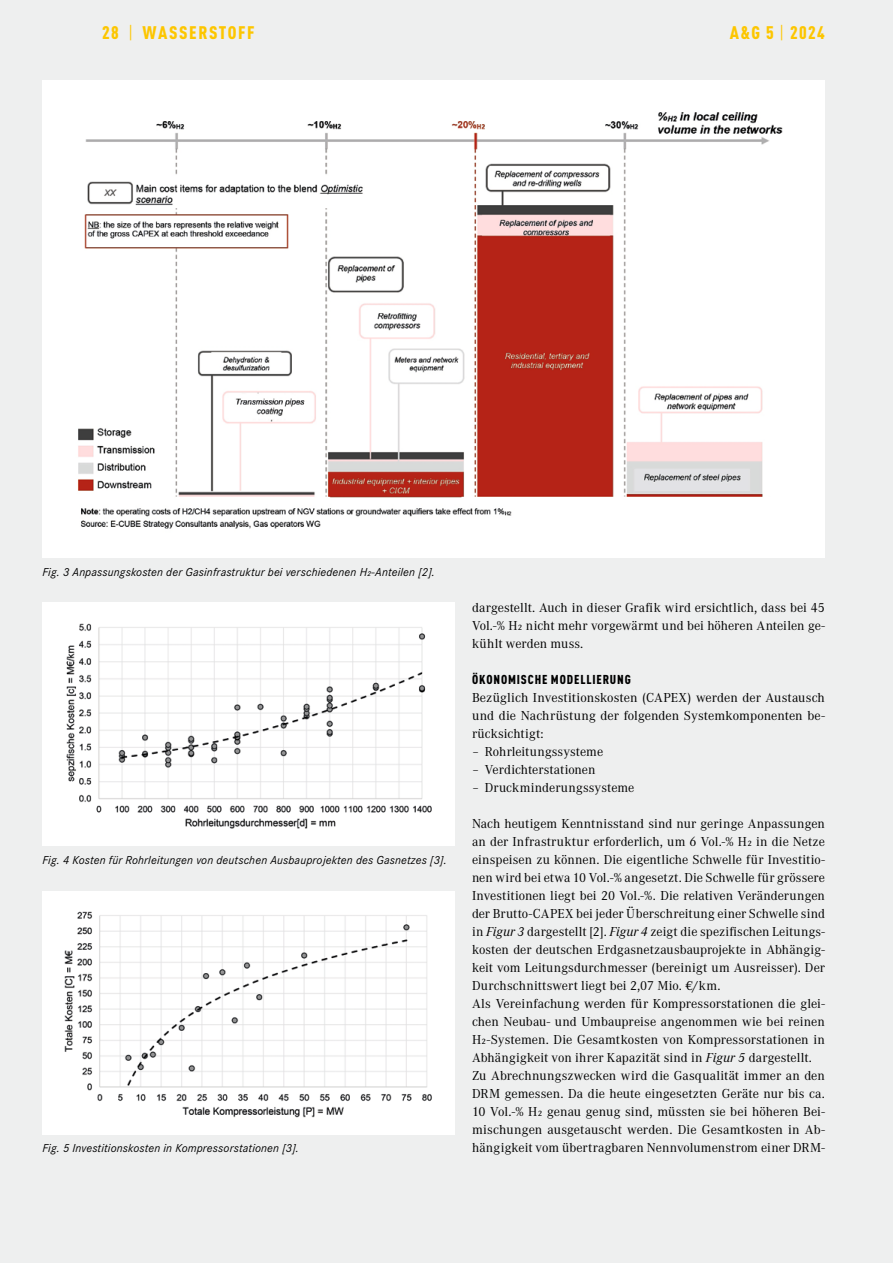
<style>
.page{position:relative;width:893px;height:1263px;background:#eeefef}
.page>*{position:absolute;margin:0;border:0;box-sizing:border-box;transform-origin:0 0}
.Rubriktitel_D_x01{font:900 condensed 18px "DINOT";letter-spacing:.09em;color:#fdc600}
.Ausgabe_x01{font:900 condensed 18px "DINOT";color:#fdc600}
.Fliesstext_D_x05{font:13.5px/18px "Corporate A";color:#000;text-align:justify}
.Untertitel_2_D_x07{font:900 condensed 12.75px "DINOT";letter-spacing:.07em;color:#000}
.Legende_x11{font:italic 12px "Corporate S";letter-spacing:.015em;color:#000}
.s1{font-weight:400}
.s2{font-style:italic}
</style>
<div class="page">
<div style="left:43px;top:81px;width:782px;height:477px;background:#fff"></div>
<img style="left:78px;top:112px;width:705px;height:417px">
<div style="left:43px;top:603px;width:412px;height:243px;background:#fff"></div>
<img style="left:66px;top:623px;width:366px;height:206px">
<div style="left:43px;top:891px;width:412px;height:243px;background:#fff"></div>
<img style="left:64px;top:911px;width:368px;height:207px">
<p class="Rubriktitel_D_x01" style="left:102px;top:22px;width:154px">28 <span class="s1">|</span> WASSERSTOFF</p>
<p class="Ausgabe_x01" style="left:730px;top:22px;width:97px">A&amp;G 5 <span class="s1">|</span> 2024</p>
<p class="Legende_x11" style="left:43px;top:563px;width:394px">Fig. 3 Anpassungskosten der Gasinfrastruktur bei verschiedenen H₂-Anteilen [2].</p>
<p class="Legende_x11" style="left:43px;top:851px;width:406px">Fig. 4 Kosten für Rohrleitungen von deutschen Ausbauprojekten des Gasnetzes [3].</p>
<p class="Legende_x11" style="left:43px;top:1139px;width:258px">Fig. 5 Investitionskosten in Kompressorstationen [3].</p>
<p class="Fliesstext_D_x05" style="left:472px;top:598px;width:354px">dargestellt. Auch in dieser Grafik wird ersichtlich, dass bei 45<br>Vol.-% H₂ nicht mehr vorgewärmt und bei höheren Anteilen ge&shy;kühlt werden muss.</p>
<p class="Untertitel_2_D_x07" style="left:472px;top:672px;width:160px">ÖKONOMISCHE MODELLIERUNG</p>
<p class="Fliesstext_D_x05" style="left:472px;top:688px;width:354px">Bezüglich Investitionskosten (CAPEX) werden der Austausch und die Nachrüstung der folgenden Systemkomponenten be&shy;rücksichtigt:</p>
<p class="Fliesstext_D_x05" style="left:472px;top:742px;width:133px">– Rohrleitungssysteme</p>
<p class="Fliesstext_D_x05" style="left:472px;top:760px;width:125px">– Verdichterstationen</p>
<p class="Fliesstext_D_x05" style="left:472px;top:778px;width:164px">– Druckminderungssysteme</p>
<p class="Fliesstext_D_x05" style="left:472px;top:814px;width:354px">Nach heutigem Kenntnisstand sind nur geringe Anpassungen an der Infrastruktur erforderlich, um 6 Vol.-% H₂ in die Netze einspeisen zu können. Die eigentliche Schwelle für Investitio&shy;nen wird bei etwa 10 Vol.-% angesetzt. Die Schwelle für grössere Investitionen liegt bei 20 Vol.-%. Die relativen Veränderungen der Brutto-CAPEX bei jeder Überschreitung einer Schwelle sind in <span class="s2">Figur 3</span> dargestellt [2]. <span class="s2">Figur 4</span> zeigt die spezifischen Leitungs&shy;kosten der deutschen Erdgasnetzausbauprojekte in Abhängig&shy;keit vom Leitungsdurchmesser (bereinigt um Ausreisser). Der Durchschnittswert liegt bei 2,07 Mio. €/km.</p>
<p class="Fliesstext_D_x05" style="left:472px;top:994px;width:354px">Als Vereinfachung werden für Kompressorstationen die glei&shy;chen Neubau- und Umbaupreise angenommen wie bei reinen H₂-Systemen. Die Gesamtkosten von Kompressorstationen in Abhängigkeit von ihrer Kapazität sind in <span class="s2">Figur 5</span> dargestellt.</p>
<p class="Fliesstext_D_x05" style="left:472px;top:1066px;width:354px">Zu Abrechnungszwecken wird die Gasqualität immer an den DRM gemessen. Da die heute eingesetzten Geräte nur bis ca.<br>10 Vol.-% H₂ genau genug sind, müssten sie bei höheren Bei&shy;mischungen ausgetauscht werden. Die Gesamtkosten in Ab&shy;hängigkeit vom übertragbaren Nennvolumenstrom einer DRM-</p>
</div>
